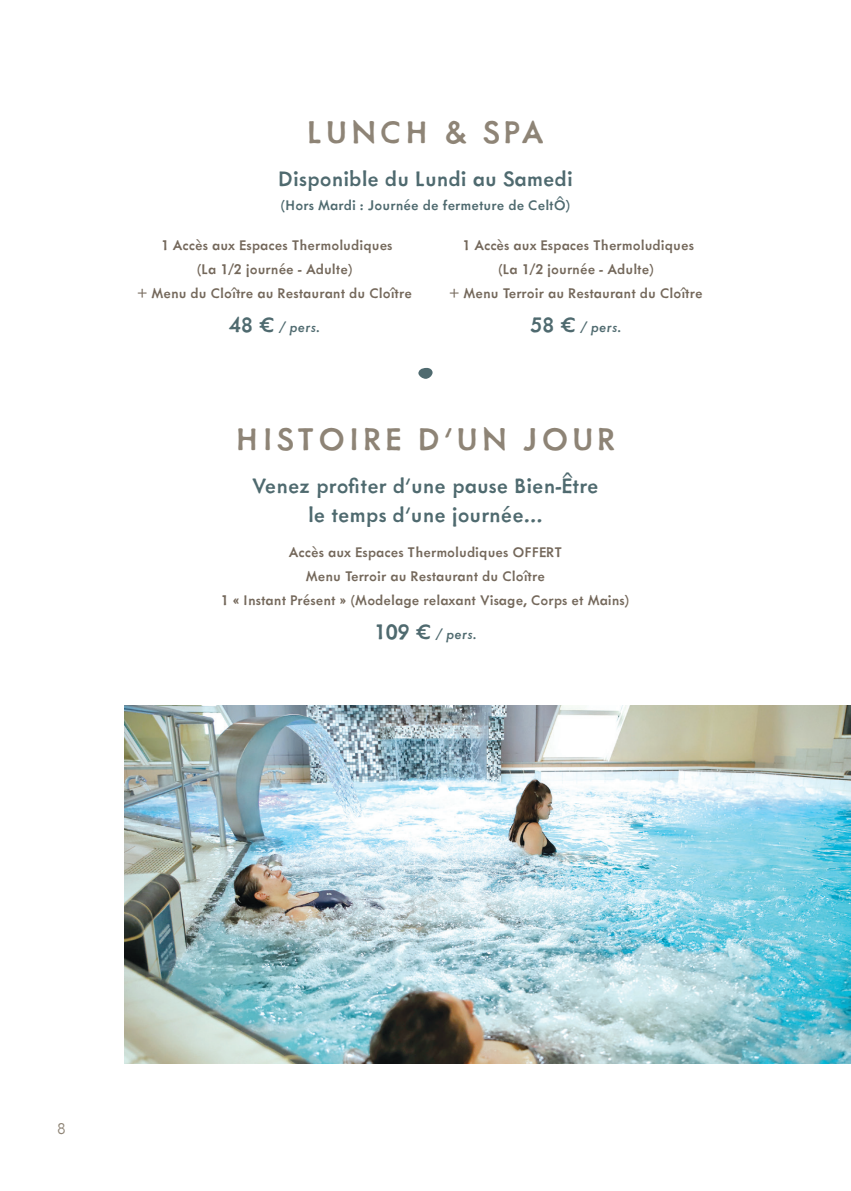
<style>
.page{position:relative;width:851px;height:1191px;background:#fff}
.page>*{position:absolute;margin:0;border:0;box-sizing:border-box;transform-origin:0 0}
.t1{font:500 36px "Metallophile Sp 8";letter-spacing:.1em;color:#8e8476}
.t2{font:500 24px "Metallophile Sp 8";color:#4f6a6f}
.En-têtes_continus_Numéro_de_page{font:300 18px "Metallophile Sp 8";color:#8e8476}
.t3{font:500 16px "Metallophile Sp 8";color:#74685b}
.t4{font:500 16px "Metallophile Sp 8";color:#4f6a6f}
.t5{font:italic 500 16px "Metallophile Sp 8";color:#4f6a6f}
.s1{font-style:normal;font-size:24px}
</style>
<div class="page">
<img style="left:124px;top:705px;width:726px;height:358px">
<svg style="left:418px;top:368px;width:14px;height:11px"></svg>
<p class="t1" style="left:307px;top:110px;width:238px">LUNCH &amp; SPA</p>
<p class="t2" style="left:278px;top:164px;width:296px">Disponible du Lundi au Samedi</p>
<p class="t4" style="left:280px;top:195px;width:292px">(Hors Mardi : Journée de fermeture de CeltÔ)</p>
<p class="t3" style="left:161px;top:235px;width:233px">1 Accès aux Espaces Thermoludiques</p>
<p class="t3" style="left:196px;top:259px;width:158px">(La 1/2 journée - Adulte)</p>
<p class="t3" style="left:137px;top:283px;width:276px">+ Menu du Cloître au Restaurant du Cloître</p>
<p class="t3" style="left:462px;top:235px;width:233px">1 Accès aux Espaces Thermoludiques</p>
<p class="t3" style="left:497px;top:259px;width:158px">(La 1/2 journée - Adulte)</p>
<p class="t3" style="left:449px;top:283px;width:254px">+ Menu Terroir au Restaurant du Cloître</p>
<p class="t5" style="left:229px;top:317px;width:92px"><span class="s1">48 €</span> / pers.</p>
<p class="t5" style="left:530px;top:317px;width:92px"><span class="s1">58 €</span> / pers.</p>
<p class="t1" style="left:235px;top:417px;width:381px">HISTOIRE D’UN JOUR</p>
<p class="t2" style="left:252px;top:471px;width:348px">Venez profiter d’une pause Bien-Être</p>
<p class="t2" style="left:308px;top:499px;width:236px">le temps d’une journée...</p>
<p class="t3" style="left:289px;top:542px;width:275px">Accès aux Espaces Thermoludiques OFFERT</p>
<p class="t3" style="left:306px;top:566px;width:241px">Menu Terroir au Restaurant du Cloître</p>
<p class="t3" style="left:221px;top:590px;width:410px">1 « Instant Présent » (Modelage relaxant Visage, Corps et Mains)</p>
<p class="t5" style="left:374px;top:624px;width:104px"><span class="s1">109 €</span> / pers.</p>
<p class="En-têtes_continus_Numéro_de_page" style="left:57px;top:1117px;width:10px">8</p>
</div>
